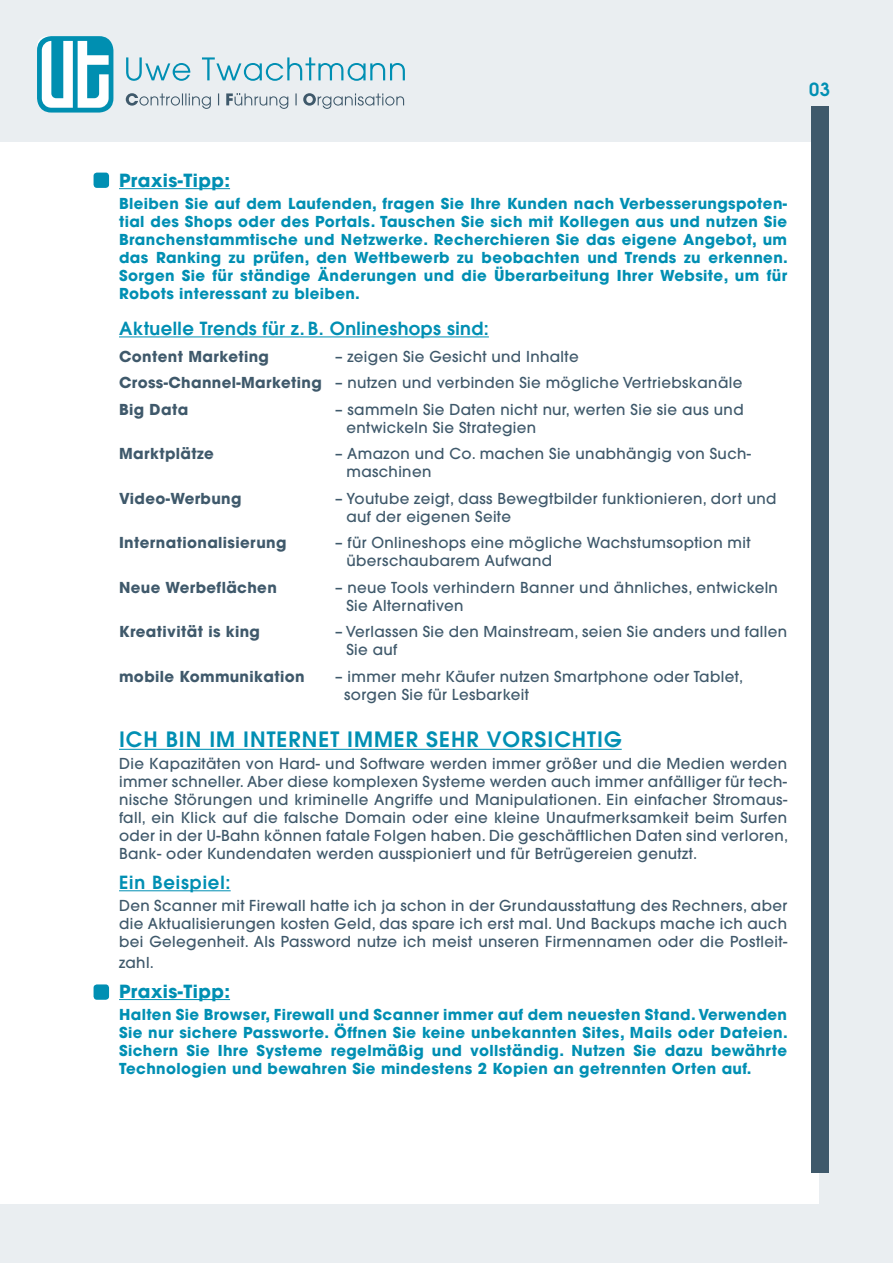
<style>
.page{position:relative;width:893px;height:1263px;background:#eaeef1}
.page>*{position:absolute;margin:0;border:0;box-sizing:border-box;transform-origin:0 0}
.t1{font:600 21px "Avant Garde";letter-spacing:.05em;color:#008fb3}
.t2{font:600 18px "Avant Garde";letter-spacing:.035em;color:#008fb3}
.t3{font:700 18px "Avant Garde";letter-spacing:.025em;color:#008fb3}
.t4{font:500 15px/18px "Avant Garde";letter-spacing:.025em;color:#3f596b}
.t5{font:700 15px/18px "Avant Garde";letter-spacing:.025em;color:#008fb3;text-align:justify}
.t6{font:700 15px "Avant Garde";letter-spacing:.025em;color:#3f596b}
.s1{font-weight:700}
</style>
<div class="page">
<div style="left:0;top:142px;width:818px;height:1061px;background:#fff"></div>
<div style="left:94px;top:173px;width:15px;height:15px;background:#008fb3;border-radius:3px"></div>
<div style="left:94px;top:984px;width:15px;height:16px;background:#008fb3;border-radius:3px"></div>
<hr style="left:119px;top:188px;width:111px;height:1px;background:#008fb3">
<hr style="left:119px;top:336px;width:370px;height:1px;background:#008fb3">
<hr style="left:119px;top:749px;width:503px;height:1px;background:#008fb3">
<hr style="left:119px;top:890px;width:112px;height:1px;background:#008fb3">
<hr style="left:119px;top:999px;width:111px;height:1px;background:#008fb3">
<svg style="left:37px;top:36px;width:76px;height:77px"></svg>
<svg style="left:126px;top:57px;width:279px;height:24px"></svg>
<svg style="left:126px;top:93px;width:278px;height:16px"></svg>
<div style="left:811px;top:106px;width:17px;height:1067px;background:#3f596b"></div>
<p class="t2" style="left:809px;top:77px;width:22px">03</p>
<p class="t3" style="left:119px;top:169px;width:113px">Praxis-Tipp:</p>
<p class="t5" style="left:119px;top:194px;width:670px">Bleiben Sie auf dem Laufenden, fragen Sie Ihre Kunden nach Verbesserungspoten&shy;tial des Shops oder des Portals. Tauschen Sie sich mit Kollegen aus und nutzen Sie Branchenstammtische und Netzwerke. Recherchieren Sie das eigene Angebot, um das Ranking zu prüfen, den Wettbewerb zu beobachten und Trends zu erkennen.<br>Sorgen Sie für ständige Änderungen und die Überarbeitung Ihrer Website, um für Robots interessant zu bleiben.</p>
<p class="t2" style="left:119px;top:317px;width:371px">Aktuelle Trends für z. B. Onlineshops sind:</p>
<p class="t6" style="left:119px;top:346px;width:151px">Content Marketing</p>
<p class="t4" style="left:119px;top:343px;width:625px;line-height:26.5px;text-indent:216px">– zeigen Sie Gesicht und Inhalte<br><span class="s1">Cross-Channel-Marketing</span> – nutzen und verbinden Sie mögliche Vertriebskanäle<br><span class="s1">Big Data</span></p>
<p class="t4" style="left:346px;top:400px;width:399px;text-indent:-11px">– sammeln Sie Daten nicht nur, werten Sie sie aus und entwickeln Sie Strategien</p>
<p class="t6" style="left:119px;top:444px;width:96px">Marktplätze</p>
<p class="t4" style="left:346px;top:445px;width:406px;text-indent:-11px">– Amazon und Co. machen Sie unabhängig von Such&shy;maschinen</p>
<p class="t6" style="left:119px;top:488px;width:124px">Video-Werbung</p>
<p class="t4" style="left:346px;top:489px;width:432px;text-indent:-11px">– Youtube zeigt, dass Bewegtbilder funktionieren, dort und auf der eigenen Seite</p>
<p class="t6" style="left:119px;top:533px;width:169px">Internationalisierung</p>
<p class="t4" style="left:346px;top:534px;width:406px;text-indent:-11px">– für Onlineshops eine mögliche Wachstumsoption mit überschaubarem Aufwand</p>
<p class="t6" style="left:119px;top:577px;width:159px">Neue Werbeflächen</p>
<p class="t4" style="left:346px;top:578px;width:433px;text-indent:-11px">– neue Tools verhindern Banner und ähnliches, entwickeln<br>Sie Alternativen</p>
<p class="t6" style="left:119px;top:622px;width:142px">Kreativität is king</p>
<p class="t4" style="left:346px;top:623px;width:442px;text-indent:-11px">– Verlassen Sie den Mainstream, seien Sie anders und fallen<br>Sie auf</p>
<p class="t6" style="left:119px;top:666px;width:187px">mobile Kommunikation</p>
<p class="t4" style="left:344px;top:667px;width:401px;text-indent:-9px">– immer mehr Käufer nutzen Smartphone oder Tablet, sorgen Sie für Lesbarkeit</p>
<h1 class="t1" style="left:119px;top:726px;width:504px">Ich bi n im Internet immer sehr vorsichtig</h1>
<p class="t4" style="left:119px;top:755px;width:671px;text-align:justify">Die Kapazitäten von Hard- und Software werden immer größer und die Medien werden immer schneller. Aber diese komplexen Systeme werden auch immer anfälliger für tech&shy;nische Störungen und kriminelle Angriffe und Manipulationen. Ein einfacher Stromaus&shy;fall, ein Klick auf die falsche Domain oder eine kleine Unaufmerksamkeit beim Surfen oder in der U-Bahn können fatale Folgen haben. Die geschäftlichen Daten sind verloren, Bank- oder Kundendaten werden ausspioniert und für Betrügereien genutzt.</p>
<p class="t2" style="left:119px;top:871px;width:113px">Ein Beispiel:</p>
<p class="t4" style="left:119px;top:897px;width:670px;text-align:justify">Den Scanner mit Firewall hatte ich ja schon in der Grundausstattung des Rechners, aber die Aktualisierungen kosten Geld, das spare ich erst mal. Und Backups mache ich auch bei Gelegenheit. Als Password nutze ich meist unseren Firmennamen oder die Postleit-</p>
<p class="t4" style="left:119px;top:954px;width:37px">zahl.</p>
<p class="t3" style="left:119px;top:979px;width:113px">Praxis-Tipp:</p>
<p class="t5" style="left:119px;top:1005px;width:670px">Halten Sie Browser, Firewall und Scanner immer auf dem neuesten Stand. Verwenden Sie nur sichere Passworte. Öffnen Sie keine unbekannten Sites, Mails oder Dateien.<br>Sichern Sie Ihre Systeme regelmäßig und vollständig. Nutzen Sie dazu bewährte Technologien und bewahren Sie mindestens 2 Kopien an getrennten Orten auf.</p>
</div>
